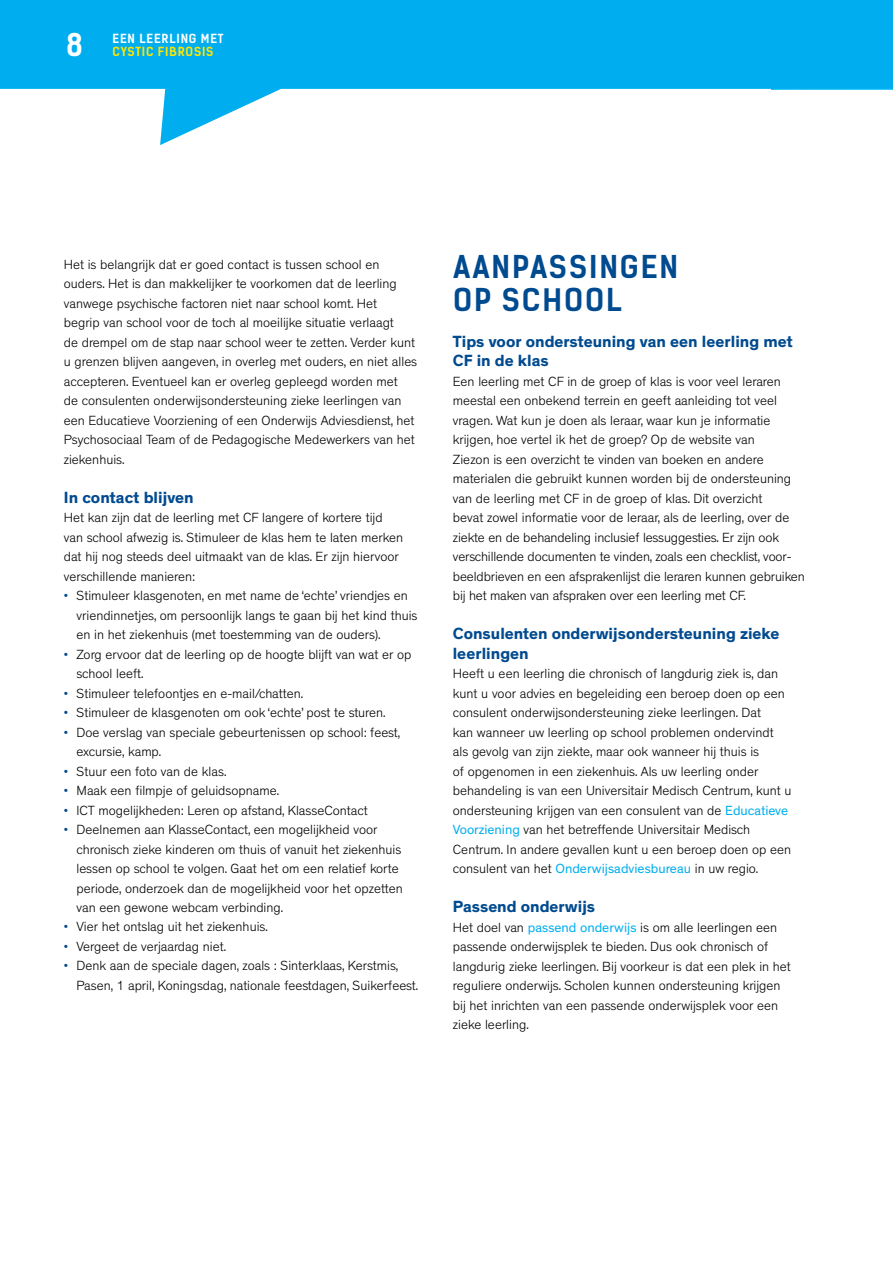
<style>
.page{position:relative;width:893px;height:1263px;background:#fff}
.page>*{position:absolute;margin:0;border:0;box-sizing:border-box;transform-origin:0 0}
.t1{font:700 30px/33px "Kelson Sans";letter-spacing:.065em;color:#004a8f}
.t2{font:700 30px "Kelson Sans";color:#fff}
.t3{font:700 16.5px/19.5px "Theinhardt";color:#004a8f}
.t4{font:300 13.5px/19.5px "Theinhardt";color:#000}
.t5{font:700 12px "Kelson Sans";letter-spacing:.065em;color:#fff}
.t6{font:700 12px "Kelson Sans";letter-spacing:.065em;color:#ffe600}
.s1{color:#004a8f}
.s2{font-weight:400;color:#00aeef}
</style>
<div class="page">
<svg style="left:0;top:0;width:893px;height:145px;fill:#00aeef"></svg>
<h1 class="t2" style="left:67px;top:27px;width:18px">8</h1>
<p class="t5" style="left:112px;top:31px;width:113px">EEN LEERLING MET</p>
<p class="t6" style="left:113px;top:44px;width:102px">CYSTIC FIBROSIS</p>
<p class="t4" style="left:64px;top:254px;width:355px">Het is belangrijk dat er goed contact is tussen school en ouders. Het is dan makkelijker te voorkomen dat de leerling vanwege psychische factoren niet naar school komt. Het<br>begrip van school voor de toch al moeilijke situatie verlaagt<br>de drempel om de stap naar school weer te zetten. Verder kunt u grenzen blijven aangeven, in overleg met ouders, en niet alles accepteren. Eventueel kan er overleg gepleegd worden met<br>de consulenten onderwijsondersteuning zieke leerlingen van een Educatieve Voorziening of een Onderwijs Adviesdienst, het Psychosociaal Team of de Pedagogische Medewerkers van het ziekenhuis.</p>
<p class="t3" style="left:64px;top:488px;width:132px">In contact blijven</p>
<p class="t4" style="left:64px;top:508px;width:341px">Het kan zijn dat de leerling met CF langere of kortere tijd van school afwezig is. Stimuleer de klas hem te laten merken dat hij nog steeds deel uitmaakt van de klas. Er zijn hiervoor verschillende manieren:</p>
<p class="t4" style="left:77px;top:586px;width:343px;text-indent:-13px"><span class="s1">•</span> Stimuleer klasgenoten, en met name de ‘echte’ vriendjes en vriendinnetjes, om persoonlijk langs te gaan bij het kind thuis en in het ziekenhuis (met toestemming van de ouders).</p>
<p class="t4" style="left:77px;top:644px;width:336px;text-indent:-13px"><span class="s1">•</span> Zorg ervoor dat de leerling op de hoogte blijft van wat er op school leeft.</p>
<p class="t4" style="left:64px;top:683px;width:241px"><span class="s1">•</span> Stimuleer telefoontjes en e-mail/chatten.</p>
<p class="t4" style="left:64px;top:703px;width:323px"><span class="s1">•</span> Stimuleer de klasgenoten om ook ‘echte’ post te sturen.</p>
<p class="t4" style="left:77px;top:722px;width:325px;text-indent:-13px"><span class="s1">•</span> Doe verslag van speciale gebeurtenissen op school: feest, excursie, kamp.</p>
<p class="t4" style="left:64px;top:761px;width:164px"><span class="s1">•</span> Stuur een foto van de klas.</p>
<p class="t4" style="left:64px;top:781px;width:217px"><span class="s1">•</span> Maak een filmpje of geluidsopname.</p>
<p class="t4" style="left:64px;top:800px;width:305px"><span class="s1">•</span> ICT mogelijkheden: Leren op afstand, KlasseContact</p>
<p class="t4" style="left:77px;top:820px;width:328px;text-indent:-13px"><span class="s1">•</span> Deelnemen aan KlasseContact, een mogelijkheid voor chronisch zieke kinderen om thuis of vanuit het ziekenhuis lessen op school te volgen. Gaat het om een relatief korte periode, onderzoek dan de mogelijkheid voor het opzetten van een gewone webcam verbinding.</p>
<p class="t4" style="left:64px;top:917px;width:206px"><span class="s1">•</span> Vier het ontslag uit het ziekenhuis.</p>
<p class="t4" style="left:64px;top:937px;width:164px"><span class="s1">•</span> Vergeet de verjaardag niet.</p>
<p class="t4" style="left:77px;top:956px;width:343px;text-indent:-13px"><span class="s1">•</span> Denk aan de speciale dagen, zoals : Sinterklaas, Kerstmis,<br>Pasen, 1 april, Koningsdag, nationale feestdagen, Suikerfeest.</p>
<h1 class="t1" style="left:453px;top:250px;width:227px">AANPASSINGEN<br>OP SCHOOL</h1>
<p class="t3" style="left:453px;top:332px;width:341px">Tips voor ondersteuning van een leerling met<br>CF in de klas</p>
<p class="t4" style="left:453px;top:371px;width:353px">Een leerling met CF in de groep of klas is voor veel leraren meestal een onbekend terrein en geeft aanleiding tot veel vragen. Wat kun je doen als leraar, waar kun je informatie krijgen, hoe vertel ik het de groep? Op de website van<br>Ziezon is een overzicht te vinden van boeken en andere materialen die gebruikt kunnen worden bij de ondersteuning van de leerling met CF in de groep of klas. Dit overzicht<br>bevat zowel informatie voor de leraar, als de leerling, over de ziekte en de behandeling inclusief lessuggesties. Er zijn ook verschillende documenten te vinden, zoals een checklist, voor&shy;beeldbrieven en een afsprakenlijst die leraren kunnen gebruiken bij het maken van afspraken over een leerling met CF.</p>
<p class="t3" style="left:453px;top:624px;width:328px">Consulenten onderwijsondersteuning zieke leerlingen</p>
<p class="t4" style="left:453px;top:664px;width:340px">Heeft u een leerling die chronisch of langdurig ziek is, dan kunt u voor advies en begeleiding een beroep doen op een consulent onderwijsondersteuning zieke leerlingen. Dat<br>kan wanneer uw leerling op school problemen ondervindt als gevolg van zijn ziekte, maar ook wanneer hij thuis is<br>of opgenomen in een ziekenhuis. Als uw leerling onder behandeling is van een Universitair Medisch Centrum, kunt u ondersteuning krijgen van een consulent van de <span class="s2">Educatieve Voorziening</span> van het betreffende Universitair Medisch Centrum. In andere gevallen kunt u een beroep doen op een consulent van het <span class="s2">Onderwijsadviesbureau</span> in uw regio.</p>
<p class="t3" style="left:453px;top:897px;width:144px">Passend onderwijs</p>
<p class="t4" style="left:453px;top:917px;width:340px">Het doel van <span class="s2">passend onderwijs</span> is om alle leerlingen een passende onderwijsplek te bieden. Dus ook chronisch of langdurig zieke leerlingen. Bij voorkeur is dat een plek in het reguliere onderwijs. Scholen kunnen ondersteuning krijgen bij het inrichten van een passende onderwijsplek voor een zieke leerling.</p>
</div>
